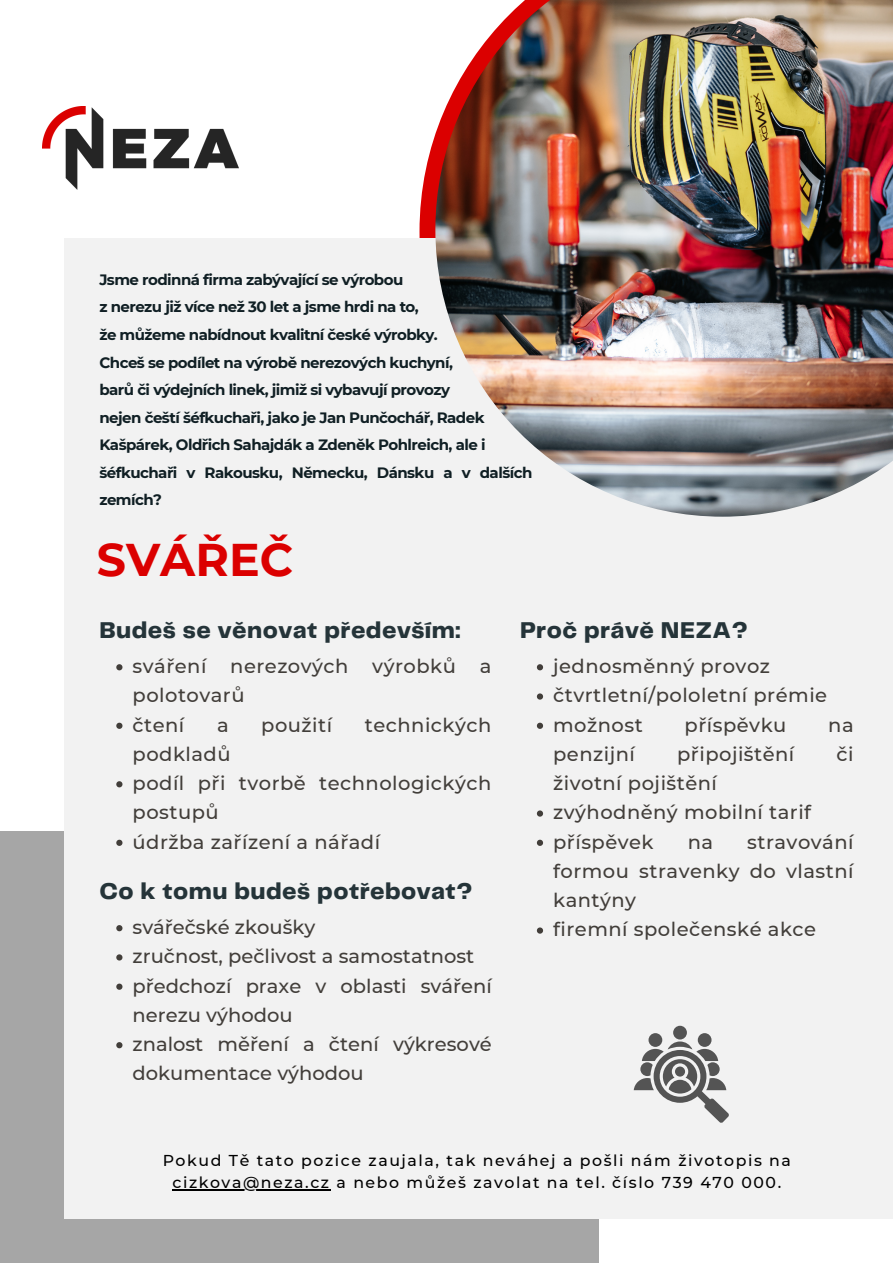
<style>
.page{position:relative;width:893px;height:1263px;background:#fff}
.page>*{position:absolute;margin:0;border:0;box-sizing:border-box;transform-origin:0 0}
.t1{font:700 45.75px "Montserrat";color:#db0000}
.t2{font:800 23.77px "Telegraf";letter-spacing:.02em;color:#253439}
.t3{font:500 19.5px/29.2px "Montserrat";letter-spacing:.025em;color:#423e3a}
.t4{font:500 19.5px/29.2px "Montserrat";color:#423e3a}
.t5{font:500 15.75px "Montserrat";letter-spacing:.1em;color:#000}
.t6{font:700 15px/27.6px "Montserrat";letter-spacing:-.035em;color:#101f24}
</style>
<div class="page">
<div style="left:0;top:831px;width:599px;height:432px;background:#a6a6a6"></div>
<div style="left:64px;top:238px;width:829px;height:981px;background:#f2f2f2"></div>
<img style="left:435px;top:0;width:458px;height:517px">
<svg style="left:634px;top:1026px;width:95px;height:97px"></svg>
<img style="left:42px;top:107px;width:197px;height:82px">
<hr style="left:172px;top:1189px;width:159px;height:1px;background:#000">
<svg style="left:116px;top:925px;width:6px;height:6px"></svg>
<svg style="left:116px;top:954px;width:6px;height:6px"></svg>
<svg style="left:116px;top:983px;width:6px;height:7px"></svg>
<svg style="left:116px;top:1042px;width:6px;height:6px"></svg>
<svg style="left:537px;top:664px;width:6px;height:6px"></svg>
<svg style="left:537px;top:693px;width:6px;height:7px"></svg>
<svg style="left:537px;top:723px;width:6px;height:6px"></svg>
<svg style="left:537px;top:810px;width:6px;height:7px"></svg>
<svg style="left:537px;top:840px;width:6px;height:6px"></svg>
<svg style="left:537px;top:927px;width:6px;height:7px"></svg>
<svg style="left:116px;top:664px;width:6px;height:6px"></svg>
<svg style="left:116px;top:723px;width:6px;height:6px"></svg>
<svg style="left:116px;top:781px;width:6px;height:6px"></svg>
<svg style="left:116px;top:840px;width:6px;height:6px"></svg>
<p class="t6" style="left:99px;top:266px;width:305px">Jsme rodinná firma zabývající se výrobou</p>
<p class="t6" style="left:99px;top:293px;width:321px">z nerezu již více než 30 let a jsme hrdi na to,</p>
<p class="t6" style="left:99px;top:321px;width:340px">že můžeme nabídnout kvalitní české výrobky.</p>
<p class="t6" style="left:99px;top:348px;width:355px">Chceš se podílet na výrobě nerezových kuchyní,</p>
<p class="t6" style="left:99px;top:376px;width:352px">barů či výdejních linek, jimiž si vybavují provozy</p>
<p class="t6" style="left:99px;top:403px;width:387px">nejen čeští šéfkuchaři, jako je Jan Punčochář, Radek</p>
<h1 class="t6" style="left:99px;top:431px;width:387px">Kašpárek, Oldřich Sahajdák a Zdeněk Pohlreich, ale i</h1>
<h2 class="t6" style="left:99px;top:459px;width:434px">šéfkuchaři v Rakousku, Německu, Dánsku a v dalších zemích?</h2>
<h2 class="t1" style="left:97px;top:531px;width:198px">SVÁŘEČ</h2>
<p class="t2" style="left:99px;top:620px;width:362px">Budeš se věnovat především:</p>
<p class="t3" style="left:133px;top:651px;width:360px">sváření nerezových výrobků a polotovarů</p>
<p class="t3" style="left:133px;top:710px;width:53px">čtení</p>
<p class="t3" style="left:217px;top:710px;width:13px">a</p>
<p class="t3" style="left:261px;top:710px;width:72px">použití</p>
<p class="t3" style="left:365px;top:710px;width:128px">technických</p>
<p class="t3" style="left:133px;top:739px;width:99px">podkladů</p>
<p class="t3" style="left:133px;top:768px;width:360px">podíl při tvorbě technologických postupů</p>
<p class="t3" style="left:133px;top:827px;width:249px">údržba zařízení a nářadí</p>
<p class="t2" style="left:99px;top:881px;width:375px">Co k tomu budeš potřebovat?</p>
<p class="t4" style="left:133px;top:912px;width:184px">svářečské zkoušky</p>
<p class="t4" style="left:133px;top:942px;width:343px">zručnost, pečlivost a samostatnost</p>
<p class="t4" style="left:133px;top:971px;width:361px">předchozí praxe v oblasti sváření nerezu výhodou</p>
<p class="t4" style="left:133px;top:1029px;width:361px">znalost měření a čtení výkresové dokumentace výhodou</p>
<p class="t2" style="left:520px;top:620px;width:229px">Proč právě NEZA?</p>
<p class="t3" style="left:553px;top:651px;width:218px">jednosměnný provoz</p>
<p class="t3" style="left:553px;top:681px;width:275px">čtvrtletní/pololetní prémie</p>
<p class="t3" style="left:553px;top:710px;width:91px">možnost</p>
<p class="t3" style="left:684px;top:710px;width:103px">příspěvku</p>
<p class="t3" style="left:828px;top:710px;width:27px">na</p>
<p class="t3" style="left:553px;top:739px;width:83px">penzijní</p>
<p class="t3" style="left:677px;top:739px;width:119px">připojištění</p>
<p class="t3" style="left:836px;top:739px;width:19px">či</p>
<p class="t3" style="left:553px;top:768px;width:165px">životní pojištění</p>
<p class="t3" style="left:553px;top:798px;width:259px">zvýhodněný mobilní tarif</p>
<h2 class="t3" style="left:553px;top:827px;width:102px">příspěvek</h2>
<h2 class="t3" style="left:687px;top:827px;width:27px">na</h2>
<h2 class="t3" style="left:553px;top:827px;width:302px;text-align:justify;text-indent:194px">stravování formou stravenky do vlastní kantýny</h2>
<p class="t3" style="left:553px;top:915px;width:264px">firemní společenské akce</p>
<p class="t5" style="left:163px;top:1151px;width:630px">Pokud Tě tato pozice zaujala, tak neváhej a pošli nám životopis na</p>
<p class="t5" style="left:172px;top:1173px;width:610px">cizkova@neza.cz a nebo můžeš zavolat na tel. číslo 739 470 000.</p>
</div>
